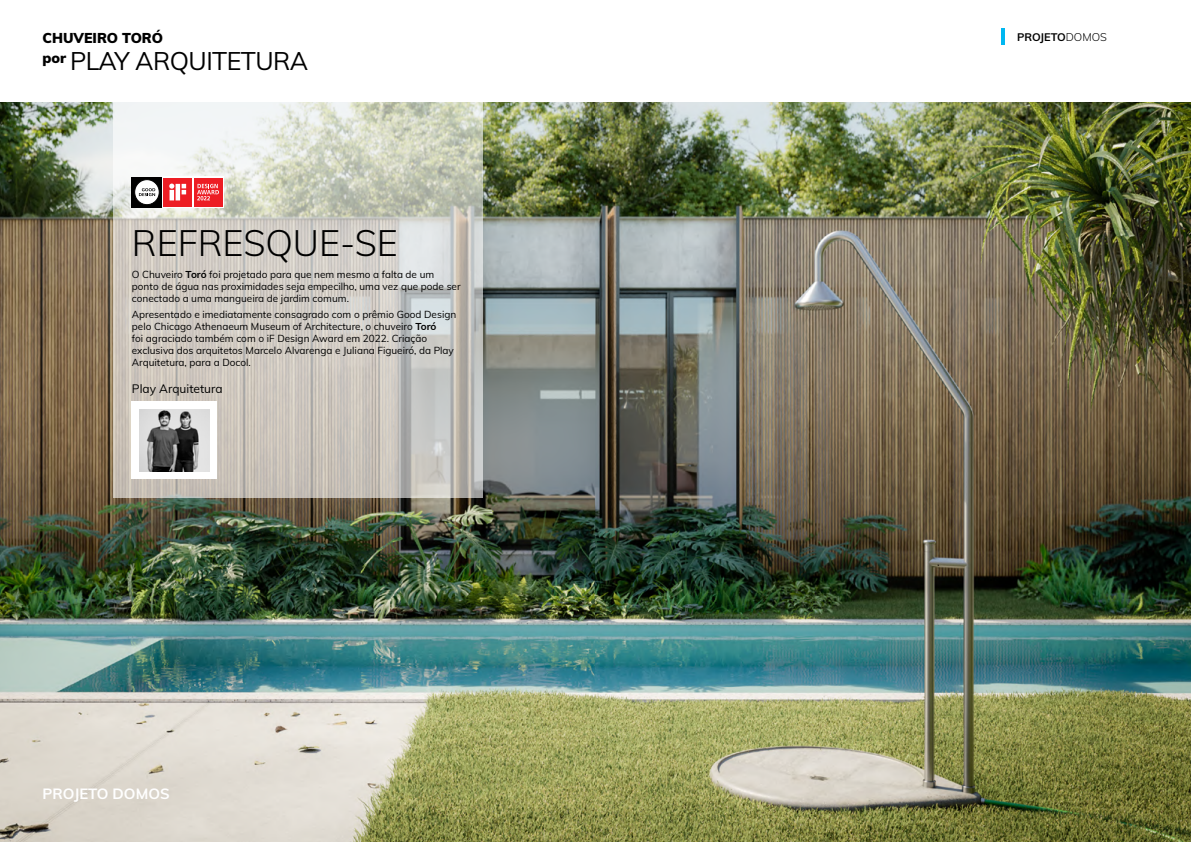
<style>
.page{position:relative;width:1191px;height:842px;background:#fff}
.page>*{position:absolute;margin:0;border:0;box-sizing:border-box;transform-origin:0 0}
.t1{font:300 36px "Muli";color:#000}
.t2{font:25px "Muli";letter-spacing:-.02em;color:#000}
.t3{font:700 14.9px "Muli";color:#fff}
.t4{font:900 14px "Muli";color:#000}
.t5{font:12px "Muli";color:#000}
.t6{font:700 11px "Muli";color:#000}
.t7{font:10px/12px "Muli";color:#000}
.s1{font-weight:700}
.s2{font-weight:300}
</style>
<div class="page">
<hr style="left:1001px;top:28px;width:4px;height:16px;background:#00b7f1">
<img style="left:0;top:102px;width:595px;height:740px">
<svg style="left:113px;top:102px;width:369px;height:395px;background:#cfcdc5"></svg>
<div style="left:132px;top:177px;width:30px;height:30px;background:#000"></div>
<div style="left:135px;top:180px;width:24px;height:25px;background:#fff;border-radius:50%"></div>
<div style="left:135px;top:180px;width:24px;height:25px;border:1px solid #000;border-radius:50%"></div>
<svg style="left:139px;top:188px;width:16px;height:8px"></svg>
<svg style="left:162px;top:176px;width:62px;height:32px"></svg>
<div style="left:163px;top:178px;width:29px;height:28px;background:#ed1d24"></div>
<svg style="left:169px;top:184px;width:17px;height:16px"></svg>
<div style="left:194px;top:178px;width:28px;height:28px;background:#ed1d24"></div>
<svg style="left:197px;top:184px;width:22px;height:16px"></svg>
<div style="left:132px;top:401px;width:85px;height:78px;background:#fff"></div>
<img style="left:140px;top:409px;width:69px;height:63px">
<img style="left:595px;top:102px;width:596px;height:740px">
<h3 class="t4" style="left:43px;top:27px;width:122px">CHUVEIRO TORÓ</h3>
<h2 class="t2" style="left:43px;top:42px;width:267px"><sup>por</sup> PLAY ARQUITETURA</h2>
<h1 class="t1" style="left:132px;top:217px;width:267px">REFRESQUE-SE</h1>
<p class="t7" style="left:132px;top:268px;width:330px">O Chuveiro <span class="s1">Toró</span> foi projetado para que nem mesmo a falta de um ponto de água nas proximidades seja empecilho, uma vez que pode ser conectado a uma mangueira de jardim comum.</p>
<p class="t7" style="left:132px;top:308px;width:326px">Apresentado e imediatamente consagrado com o prêmio Good Design pelo Chicago Athenaeum Museum of Architecture, o chuveiro <span class="s1">Toró<br></span>foi agraciado também com o iF Design Award em 2022. Criação exclusiva dos arquitetos Marcelo Alvarenga e Juliana Figueiró, da Play Arquitetura, para a Docol.</p>
<p class="t5" style="left:132px;top:380px;width:92px">Play Arquitetura</p>
<h3 class="t3" style="left:43px;top:783px;width:129px">PROJETO DOMOS</h3>
<p class="t6" style="left:1017px;top:29px;width:91px">PROJETO<span class="s2">DOMOS</span></p>
</div>
